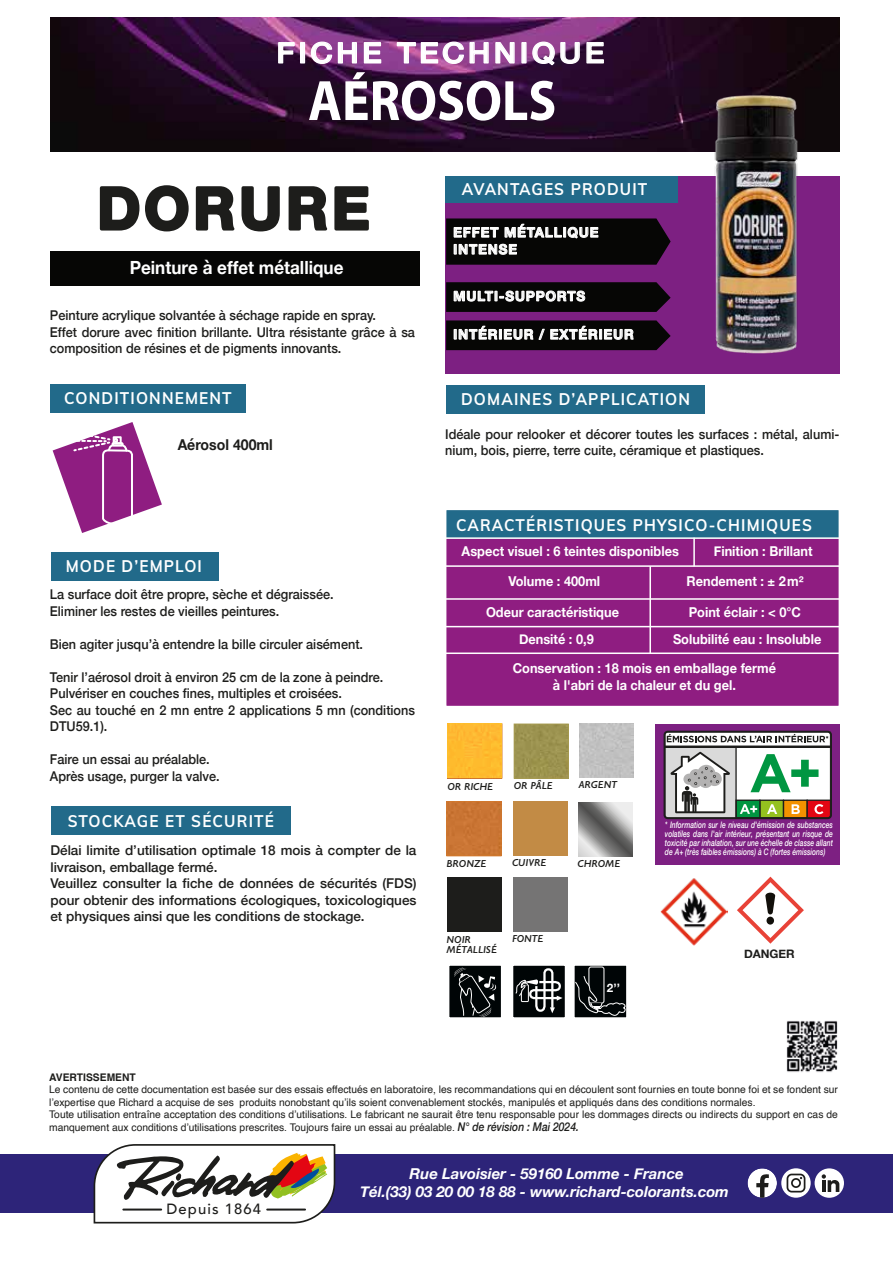
<style>
.page{position:relative;width:893px;height:1263px;background:#fff}
.page>*{position:absolute;margin:0;border:0;box-sizing:border-box;transform-origin:0 0}
.t1{font:700 57.45px "Myriad Pro";color:#fff;scale:.9 1}
.t2{font:700 57.45px "Helvetica Neue";letter-spacing:.075em;color:#1d1d1b}
.t3{font:500 28.35px "Helvetica Neue";letter-spacing:.11em;color:#fff;scale:1.1 1}
.t4{font:700 18.15px "Helvetica Neue";color:#fff;scale:.94 1}
.t5{font:700 16.8px "Mulish";letter-spacing:.075em;color:#fff;scale:.91 1}
.t6{font:italic 700 15px/18px "Helvetica Neue";color:#fff;text-align:center}
.t7{font:700 15px "Helvetica Neue";color:#1d1d1b;scale:.94 1}
.t8{font:500 14.85px "Avenir";letter-spacing:.075em;color:#1d1d1b}
.t9{font:700 13.65px/16.6px "Helvetica Neue";color:#fff;text-align:center;scale:.94 1}
.t10{font:700 13.65px/17px "Helvetica Neue";letter-spacing:.075em;color:#fff}
.t11{font:500 13.5px/16.5px "Helvetica Neue";color:#1d1d1b;scale:.94 1}
.t12{font:500 13.5px/16.5px "Helvetica Neue";color:#1d1d1b}
.t13{font:700 11.7px "Helvetica Neue";color:#1d1d1b}
.t14{font:700 11.7px "Helvetica Neue";color:#fff}
.t15{font:10.5px/12.6px "Helvetica";color:#1d1d1b}
.t16{font:700 10.5px "Helvetica";color:#1d1d1b}
.t17{font:italic 600 10.2px "Gill Sans";color:#1d1d1b}
.t18{font:italic 500 9px/9px "Helvetica Neue";color:#fff;text-align:justify;scale:.75 1}
.s1{font-family:"Helvetica Neue";font-weight:500;font-style:italic;font-size:12px}
</style>
<div class="page">
<img style="left:50px;top:18px;width:790px;height:134px">
<div style="left:446px;top:176px;width:394px;height:198px;background:#7d2082"></div>
<div style="left:445px;top:176px;width:233px;height:26px;background:#226a8a"></div>
<div style="left:51px;top:384px;width:195px;height:28px;background:#226a8a"></div>
<div style="left:446px;top:385px;width:258px;height:28px;background:#226a8a"></div>
<div style="left:51px;top:552px;width:168px;height:29px;background:#226a8a"></div>
<div style="left:51px;top:807px;width:240px;height:28px;background:#226a8a"></div>
<svg style="left:446px;top:218px;width:168px;height:47px;background:#272626"></svg>
<svg style="left:446px;top:282px;width:168px;height:30px;background:#242323"></svg>
<svg style="left:446px;top:320px;width:168px;height:30px;background:#2d2b2c"></svg>
<div style="left:446px;top:509px;width:393px;height:197px;background:#8f1d81"></div>
<div style="left:446px;top:509px;width:393px;height:30px;background:#226a8a"></div>
<hr style="left:446px;top:565px;width:393px;height:2px;background:#fff">
<hr style="left:446px;top:537px;width:393px;height:2px;background:#fff">
<hr style="left:649px;top:566px;width:2px;height:88px;background:#fff">
<hr style="left:693px;top:538px;width:2px;height:28px;background:#fff">
<hr style="left:446px;top:598px;width:393px;height:2px;background:#fff">
<hr style="left:446px;top:626px;width:393px;height:1px;background:#fff">
<hr style="left:446px;top:652px;width:393px;height:2px;background:#fff">
<div style="left:445px;top:509px;width:395px;height:198px;border:2px solid #fff"></div>
<div style="left:51px;top:252px;width:369px;height:34px;background:#060605"></div>
<div style="left:0;top:1154px;width:893px;height:59px;background:#2d2479"></div>
<svg style="left:93px;top:1144px;width:243px;height:80px"></svg>
<svg style="left:99px;top:185px;width:181px;height:47px"></svg>
<svg style="left:288px;top:186px;width:81px;height:45px"></svg>
<div style="left:748px;top:1168px;width:29px;height:30px;background:#fff;border-radius:50%"></div>
<svg style="left:756px;top:1174px;width:13px;height:24px"></svg>
<div style="left:815px;top:1168px;width:29px;height:30px;background:#fff;border-radius:50%"></div>
<svg style="left:822px;top:1174px;width:17px;height:18px"></svg>
<svg style="left:781px;top:1168px;width:30px;height:30px"></svg>
<div style="left:791px;top:1178px;width:10px;height:10px;border:2px solid #1d1d1b;border-radius:50%"></div>
<div style="left:787px;top:1173px;width:18px;height:19px;border:2px solid #1d1d1b;border-radius:4px"></div>
<img style="left:786px;top:1020px;width:52px;height:52px">
<svg style="left:277px;top:41px;width:18px;height:23px"></svg>
<div style="left:300px;top:42px;width:5px;height:22px;border:1px solid #fff"></div>
<svg style="left:310px;top:41px;width:72px;height:24px;background:#a76ba7"></svg>
<svg style="left:396px;top:41px;width:93px;height:24px;background:#ad6faa"></svg>
<svg style="left:495px;top:41px;width:20px;height:23px"></svg>
<div style="left:521px;top:42px;width:6px;height:22px;border:1px solid #fff"></div>
<svg style="left:532px;top:41px;width:72px;height:25px;background:#7a547c"></svg>
<img style="left:614px;top:84px;width:226px;height:270px">
<svg style="left:53px;top:422px;width:109px;height:111px"></svg>
<div style="left:656px;top:724px;width:184px;height:140px;background:#7d2082"></div>
<svg style="left:664px;top:731px;width:168px;height:88px;background:#afb6a8"></svg>
<svg style="left:737px;top:877px;width:67px;height:67px"></svg>
<div style="left:573px;top:964px;width:55px;height:55px;background:#000506;border:2px solid #fff"></div>
<svg style="left:575px;top:964px;width:52px;height:51px"></svg>
<div style="left:447px;top:964px;width:56px;height:55px;background:#000506;border:2px solid #fff"></div>
<svg style="left:454px;top:967px;width:43px;height:50px"></svg>
<div style="left:511px;top:964px;width:56px;height:55px;background:#000506;border:2px solid #fff"></div>
<svg style="left:515px;top:968px;width:48px;height:45px"></svg>
<img style="left:660px;top:878px;width:67px;height:67px">
<div style="left:513px;top:801px;width:54px;height:55px;background:#c28b45"></div>
<svg style="left:579px;top:802px;width:54px;height:54px;background:#949493"></svg>
<div style="left:516px;top:726px;width:50px;height:50px;background:#9c9350"></div>
<div style="left:514px;top:724px;width:54px;height:54px;border:1px solid #a79b50"></div>
<div style="left:579px;top:723px;width:54px;height:54px;background:#c1c1c1"></div>
<div style="left:449px;top:803px;width:50px;height:51px;background:#ca7534"></div>
<div style="left:447px;top:801px;width:54px;height:55px;border:1px solid #d3792d"></div>
<div style="left:513px;top:877px;width:54px;height:54px;background:#757474"></div>
<div style="left:447px;top:877px;width:55px;height:54px;background:#1d1d1b"></div>
<div style="left:448px;top:724px;width:54px;height:54px;background:#feba2e"></div>
<h2 class="t3" style="left:276px;top:30px;width:300px">FICHE TECHNIQUE</h2>
<h1 class="t1" style="left:308px;top:63px;width:277px">AÉROSOLS</h1>
<p class="t5" style="left:462px;top:177px;width:205px">AVANTAGES PRODUIT</p>
<h1 class="t2" style="left:98px;top:163px;width:273px">DORURE</h1>
<p class="t10" style="left:453px;top:224px;width:147px">EFFET MÉTALLIQUE<br>INTENSE</p>
<p class="t10" style="left:453px;top:288px;width:133px">MULTI-SUPPORTS</p>
<p class="t10" style="left:453px;top:326px;width:182px">INTÉRIEUR / EXTÉRIEUR</p>
<h3 class="t4" style="left:130px;top:253px;width:229px">Peinture à effet métallique</h3>
<p class="t11" style="left:50px;top:306px;width:390px">Peinture acrylique solvantée à séchage rapide en spray.<br>Effet dorure avec finition brillante. Ultra résistante grâce à sa composition de résines et de pigments innovants.</p>
<p class="t5" style="left:64px;top:386px;width:186px">CONDITIONNEMENT</p>
<p class="t5" style="left:461px;top:387px;width:253px">DOMAINES D’APPLICATION</p>
<p class="t7" style="left:178px;top:433px;width:103px">Aérosol 400ml</p>
<p class="t5" style="left:66px;top:554px;width:151px">MODE D’EMPLOI</p>
<p class="t11" style="left:50px;top:585px;width:303px">La surface doit être propre, sèche et dégraissée.<br>Eliminer les restes de vieilles peintures.</p>
<p class="t11" style="left:50px;top:635px;width:335px">Bien agiter jusqu’à entendre la bille circuler aisément.</p>
<p class="t11" style="left:50px;top:668px;width:390px">Tenir l’aérosol droit à environ 25 cm de la zone à peindre.<br>Pulvériser en couches fines, multiples et croisées.<br>Sec au touché en 2 mn entre 2 applications 5 mn (conditions DTU59.1).</p>
<p class="t11" style="left:50px;top:750px;width:182px">Faire un essai au préalable.<br>Après usage, purger la valve.</p>
<p class="t5" style="left:68px;top:808px;width:228px">STOCKAGE ET SÉCURITÉ</p>
<p class="t12" style="left:50px;top:841px;width:368px">Délai limite d’utilisation optimale 18 mois à compter de la livraison, emballage fermé.<br>Veuillez consulter la fiche de données de sécurités (FDS) pour obtenir des informations écologiques, toxicologiques et physiques ainsi que les conditions de stockage.</p>
<p class="t11" style="left:445px;top:424px;width:421px">Idéale pour relooker et décorer toutes les surfaces : métal, alumi&shy;nium, bois, pierre, terre cuite, céramique et plastiques.</p>
<p class="t5" style="left:456px;top:512px;width:392px">CARACTÉRISTIQUES PHYSICO-CHIMIQUES</p>
<p class="t9" style="left:462px;top:543px;width:233px">Aspect visuel : 6 teintes disponibles</p>
<p class="t9" style="left:714px;top:543px;width:107px">Finition : Brillant</p>
<p class="t9" style="left:508px;top:573px;width:99px">Volume : 400ml</p>
<p class="t9" style="left:687px;top:573px;width:126px">Rendement : ± 2m²</p>
<p class="t9" style="left:486px;top:604px;width:143px">Odeur caractéristique</p>
<p class="t9" style="left:689px;top:604px;width:121px">Point éclair : &lt; 0°C</p>
<p class="t9" style="left:519px;top:631px;width:81px">Densité : 0,9</p>
<p class="t9" style="left:673px;top:631px;width:159px">Solubilité eau : Insoluble</p>
<p class="t9" style="left:513px;top:660px;width:282px">Conservation : 18 mois en emballage fermé à l'abri de la chaleur et du gel.</p>
<p class="t17" style="left:447px;top:780px;width:47px">OR RICHE</p>
<p class="t17" style="left:514px;top:780px;width:40px">OR PÂLE</p>
<p class="t17" style="left:579px;top:779px;width:40px">ARGENT</p>
<p class="t17" style="left:447px;top:857px;width:41px">BRONZE</p>
<p class="t17" style="left:512px;top:856px;width:36px">CUIVRE</p>
<p class="t17" style="left:577px;top:857px;width:44px">CHROME</p>
<p class="t17" style="left:447px;top:933px;width:26px">NOIR</p>
<p class="t17" style="left:512px;top:932px;width:33px">FONTE</p>
<p class="t17" style="left:447px;top:944px;width:52px">MÉTALLISÉ</p>
<p class="t14" style="left:607px;top:978px;width:15px">2’’</p>
<p class="t18" style="left:665px;top:820px;width:226px">* Information sur le niveau d'émission de substances volatiles dans l'air intérieur, présentant un risque de toxicité par inhalation, sur une échelle de classe allant de A+ (très faibles émissions) à C (fortes émissions)</p>
<p class="t13" style="left:744px;top:944px;width:52px">DANGER</p>
<p class="t16" style="left:49px;top:1070px;width:88px">AVERTISSEMENT</p>
<p class="t15" style="left:49px;top:1083px;width:790px">Le contenu de cette documentation est basée sur des essais effectués en laboratoire, les recommandations qui en découlent sont fournies en toute bonne foi et se fondent sur l’expertise que Richard a acquise de ses produits nonobstant qu’ils soient convenablement stockés, manipulés et appliqués dans des conditions normales.<br>Toute utilisation entraîne acceptation des conditions d’utilisations. Le fabricant ne saurait être tenu responsable pour les dommages directs ou indirects du support en cas de manquement aux conditions d’utilisations prescrites. Toujours faire un essai au préalable. <span class="s1">N° de révision : Mai 2024.</span></p>
<p class="t6" style="left:360px;top:1165px;width:370px">Rue Lavoisier - 59160 Lomme - France<br>Tél.(33) 03 20 00 18 88 - www.richard-colorants.com</p>
<p class="t8" style="left:166px;top:1196px;width:96px">Depuis 1864</p>
</div>
